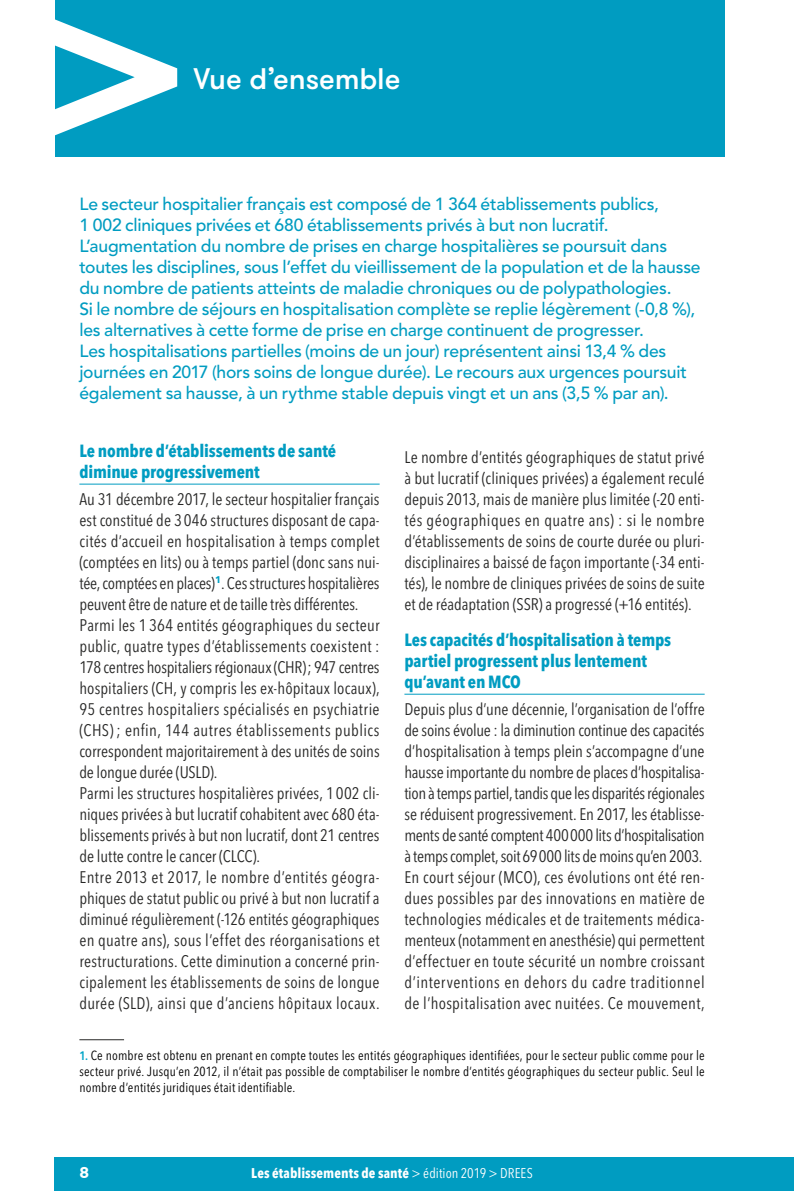
<style>
.page{position:relative;width:794px;height:1191px;background:#fff}
.page>*{position:absolute;margin:0;border:0;box-sizing:border-box;transform-origin:0 0}
.t1{font:500 29.75px "GT Walsheim";letter-spacing:-.005em;color:#fff}
.t2{font:500 17.5px/21px "Avenir LT Std";letter-spacing:-.01em;color:#009cc1}
.t3{font:700 condensed 17.5px/21px "Avenir Next LT Pro";letter-spacing:-.005em;color:#009cc1}
.t4{font:condensed 16.62px/21px "Avenir Next LT Pro";color:#272726}
.t5{font:700 15.75px "GT Walsheim";color:#fff}
.t6{font:700 condensed 14px "Avenir Next LT Pro";letter-spacing:.005em;color:#fff}
.t7{font:condensed 13.12px/15.8px "Avenir Next LT Pro";letter-spacing:.015em;color:#000;text-align:justify}
.s1{font-weight:600;font-size:12.25px;color:#00a5c8}
.s2{font-weight:400}
</style>
<div class="page">
<div style="left:55px;top:1157px;width:739px;height:34px;background:#009cc1"></div>
<div style="left:55px;top:0;width:669px;height:156px;background:#009cc1"></div>
<svg style="left:55px;top:19px;width:122px;height:117px"></svg>
<hr style="left:79px;top:1039px;width:45px;height:1px;background:#272726">
<hr style="left:79px;top:484px;width:300px;height:1px;background:#009cc1">
<hr style="left:404px;top:694px;width:300px;height:1px;background:#009cc1">
<h1 class="t1" style="left:193px;top:60px;width:208px">Vue d’ensemble</h1>
<p class="t2" style="left:79px;top:194px;width:623px">Le secteur hospitalier français est composé de 1 364 établissements publics,<br>1 002 cliniques privées et 680 établissements privés à but non lucratif.<br>L’augmentation du nombre de prises en charge hospitalières se poursuit dans toutes les disciplines, sous l’effet du vieillissement de la population et de la hausse du nombre de patients atteints de maladie chroniques ou de polypathologies.<br>Si le nombre de séjours en hospitalisation complète se replie légèrement (-0,8 %), les alternatives à cette forme de prise en charge continuent de progresser.<br>Les hospitalisations partielles (moins de un jour) représentent ainsi 13,4 % des journées en 2017 (hors soins de longue durée). Le recours aux urgences poursuit également sa hausse, à un rythme stable depuis vingt et un ans (3,5 % par an).</p>
<p class="t3" style="left:79px;top:440px;width:258px">Le nombre d’établissements de santé diminue progressivement</p>
<p class="t4" style="left:79px;top:488px;width:302px">Au 31 décembre 2017, le secteur hospitalier français est constitué de 3046 structures disposant de capa&shy;cités d’accueil en hospitalisation à temps complet (comptées en lits) ou à temps partiel (donc sans nui&shy;tée, comptées en places)<sup>1</sup>. Ces structures hospitalières peuvent être de nature et de taille très différentes.<br>Parmi les 1 364 entités géographiques du secteur public, quatre types d’établissements coexistent :<br>178 centres hospitaliers régionaux (CHR); 947 centres hospitaliers (CH, y compris les ex-hôpitaux locaux), 95 centres hospitaliers spécialisés en psychiatrie (CHS) ; enfin, 144 autres établissements publics correspondent majoritairement à des unités de soins de longue durée (USLD).<br>Parmi les structures hospitalières privées, 1 002 cli&shy;niques privées à but lucratif cohabitent avec 680 éta&shy;blissements privés à but non lucratif, dont 21 centres de lutte contre le cancer (CLCC).<br>Entre 2013 et 2017, le nombre d’entités géogra&shy;phiques de statut public ou privé à but non lucratif a diminué régulièrement (-126 entités géographiques en quatre ans), sous l’effet des réorganisations et restructurations. Cette diminution a concerné prin&shy;cipalement les établissements de soins de longue durée (SLD), ainsi que d’anciens hôpitaux locaux.</p>
<p class="t4" style="left:404px;top:446px;width:302px;text-align:justify">Le nombre d’entités géographiques de statut privé à but lucratif (cliniques privées) a également reculé depuis 2013, mais de manière plus limitée (-20 enti&shy;tés géographiques en quatre ans) : si le nombre d’établissements de soins de courte durée ou pluri&shy;disciplinaires a baissé de façon importante (-34 enti&shy;tés), le nombre de cliniques privées de soins de suite et de réadaptation (SSR) a progressé (+16 entités).</p>
<p class="t3" style="left:404px;top:629px;width:268px">Les capacités d’hospitalisation à temps partiel progressent plus lentement qu’avant en MCO</p>
<p class="t4" style="left:404px;top:698px;width:302px">Depuis plus d’une décennie, l’organisation de l’offre de soins évolue : la diminution continue des capacités d’hospitalisation à temps plein s’accompagne d’une hausse importante du nombre de places d’hospitalisa&shy;tion à temps partiel, tandis que les disparités régionales se réduisent progressivement. En 2017, les établisse&shy;ments de santé comptent 400000 lits d’hospitalisation à temps complet, soit 69000 lits de moins qu’en 2003.<br>En court séjour (MCO), ces évolutions ont été ren&shy;dues possibles par des innovations en matière de technologies médicales et de traitements médica&shy;menteux (notamment en anesthésie) qui permettent d’effectuer en toute sécurité un nombre croissant d’interventions en dehors du cadre traditionnel de l’hospitalisation avec nuitées. Ce mouvement,</p>
<p class="t7" style="left:79px;top:1047px;width:627px"><span class="s1">1.</span> Ce nombre est obtenu en prenant en compte toutes les entités géographiques identifiées, pour le secteur public comme pour le secteur privé. Jusqu’en 2012, il n’était pas possible de comptabiliser le nombre d’entités géographiques du secteur public. Seul le nombre d’entités juridiques était identifiable.</p>
<p class="t5" style="left:79px;top:1162px;width:11px">8</p>
<p class="t6" style="left:251px;top:1165px;width:283px">Les établissements de santé <span class="s2">&gt; édition 2019 &gt; DREES</span></p>
</div>
